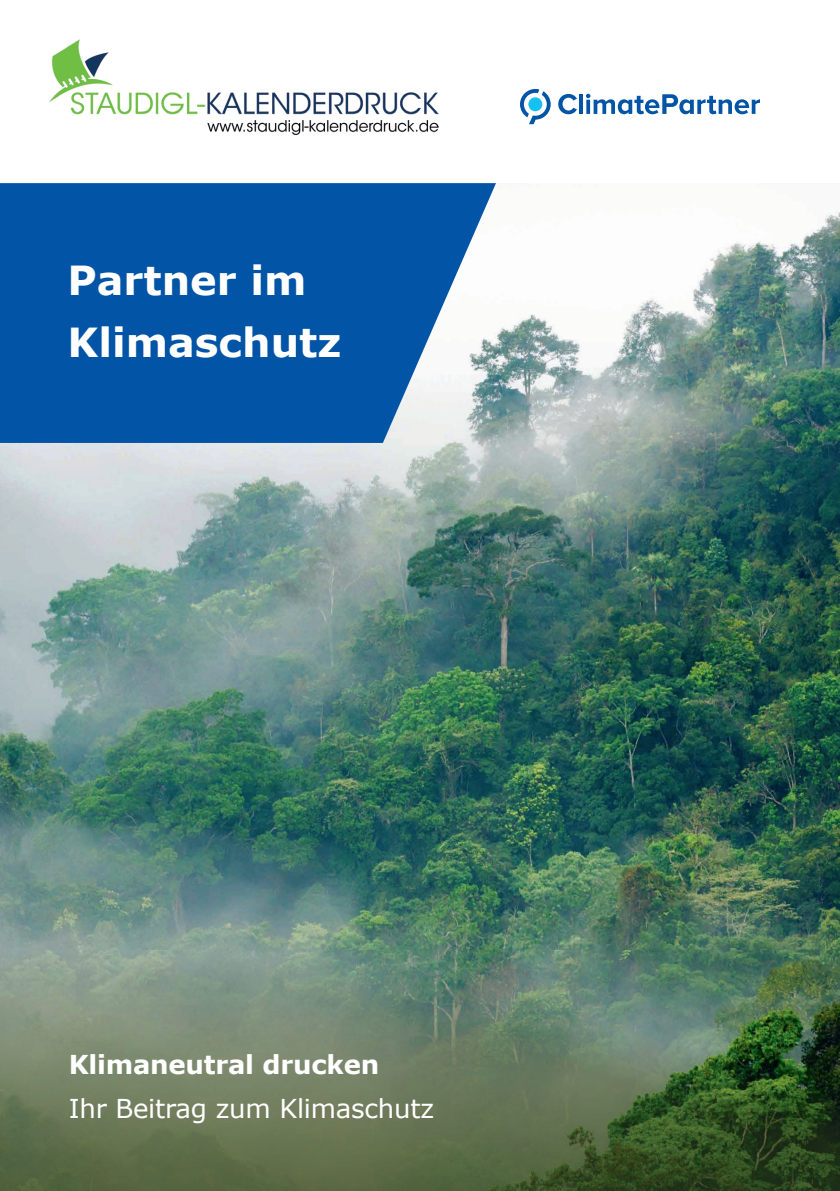
<style>
.page{position:relative;width:840px;height:1191px;background:#fff}
.page>*{position:absolute;margin:0;border:0;box-sizing:border-box;transform-origin:0 0}
.t1{font:700 40px/62px "Verdana";color:#fff}
.t2{font:26px "Verdana";letter-spacing:-.01em;color:#fff}
.t3{font:700 26px "Verdana";letter-spacing:-.01em;color:#fff}
</style>
<div class="page">
<img style="left:0;top:183px;width:839px;height:1008px">
<svg style="left:558px;top:94px;width:18px;height:20px"></svg>
<svg style="left:579px;top:94px;width:3px;height:20px"></svg>
<svg style="left:586px;top:94px;width:173px;height:20px"></svg>
<svg style="left:520px;top:89px;width:30px;height:35px"></svg>
<svg style="left:0;top:183px;width:495px;height:260px;fill:#0154a6"></svg>
<img style="left:49px;top:40px;width:389px;height:95px">
<h1 class="t1" style="left:67px;top:250px;width:275px">Partner im<br>Klimaschutz</h1>
<p class="t3" style="left:69px;top:1047px;width:312px">Klimaneutral drucken</p>
<p class="t2" style="left:69px;top:1091px;width:366px">Ihr Beitrag zum Klimaschutz</p>
</div>
